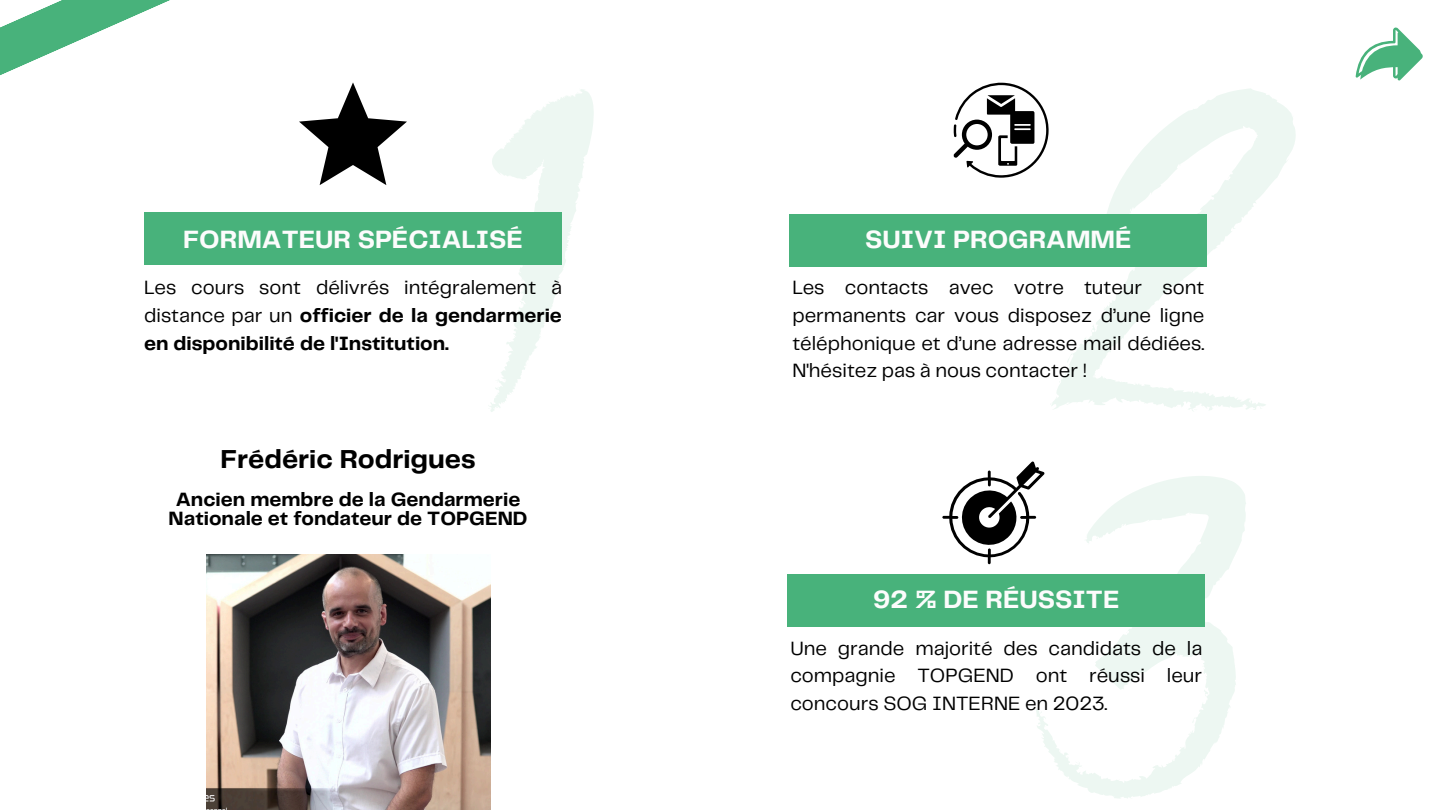
<style>
.page{position:relative;width:1440px;height:810px;background:#fff}
.page>*{position:absolute;margin:0;border:0;box-sizing:border-box;transform-origin:0 0}
.t1{font:700 27px "Telegraf";color:#000}
.t2{font:700 26px "Telegraf";color:#fcfcfc}
.t3{font:20px/27.8px "Telegraf";color:#000;text-align:justify}
.t4{font:700 20px/27.8px "Telegraf";color:#000;text-align:justify}
.s1{font-weight:400}
</style>
<div class="page">
<svg style="left:299px;top:82px;width:108px;height:103px"></svg>
<img style="left:206px;top:554px;width:284px;height:256px">
<svg style="left:942px;top:461px;width:103px;height:103px"></svg>
<svg style="left:1356px;top:27px;width:67px;height:54px"></svg>
<svg style="left:0;top:0;width:170px;height:75px"></svg>
<svg style="left:953px;top:82px;width:96px;height:96px"></svg>
<svg style="left:489px;top:89px;width:105px;height:323px"></svg>
<div style="left:144px;top:212px;width:418px;height:53px;background:#48b27b"></div>
<div style="left:787px;top:575px;width:418px;height:52px;background:#48b27b"></div>
<svg style="left:1051px;top:88px;width:245px;height:322px"></svg>
<svg style="left:1172px;top:406px;width:25px;height:5px"></svg>
<div style="left:789px;top:214px;width:418px;height:53px;background:#48b27b"></div>
<svg style="left:1036px;top:476px;width:210px;height:323px"></svg>
<svg style="left:1075px;top:761px;width:20px;height:13px"></svg>
<p class="t2" style="left:183px;top:228px;width:341px">FORMATEUR SPÉCIALISÉ</p>
<h1 class="t4" style="left:144px;top:275px;width:419px"><span class="s1">Les cours sont délivrés intégralement à distance par un</span> officier de la gendarmerie en disponibilité de l'Institution.</h1>
<p class="t1" style="left:220px;top:448px;width:257px">Frédéric Rodrigues</p>
<h2 class="t4" style="left:169px;top:491px;width:360px;line-height:19.5px;text-align:center">Ancien membre de la Gendarmerie<br>Nationale et fondateur de TOPGEND</h2>
<p class="t2" style="left:865px;top:228px;width:268px">SUIVI PROGRAMMÉ</p>
<p class="t3" style="left:792px;top:275px;width:414px">Les contacts avec votre tuteur sont permanents car vous disposez d’une ligne téléphonique et d’une adresse mail dédiées.<br>N'hésitez pas à nous contacter !</p>
<h3 class="t2" style="left:873px;top:588px;width:248px">92 % DE RÉUSSITE</h3>
<p class="t3" style="left:790px;top:635px;width:414px">Une grande majorité des candidats de la compagnie TOPGEND ont réussi leur concours SOG INTERNE en 2023.</p>
</div>
